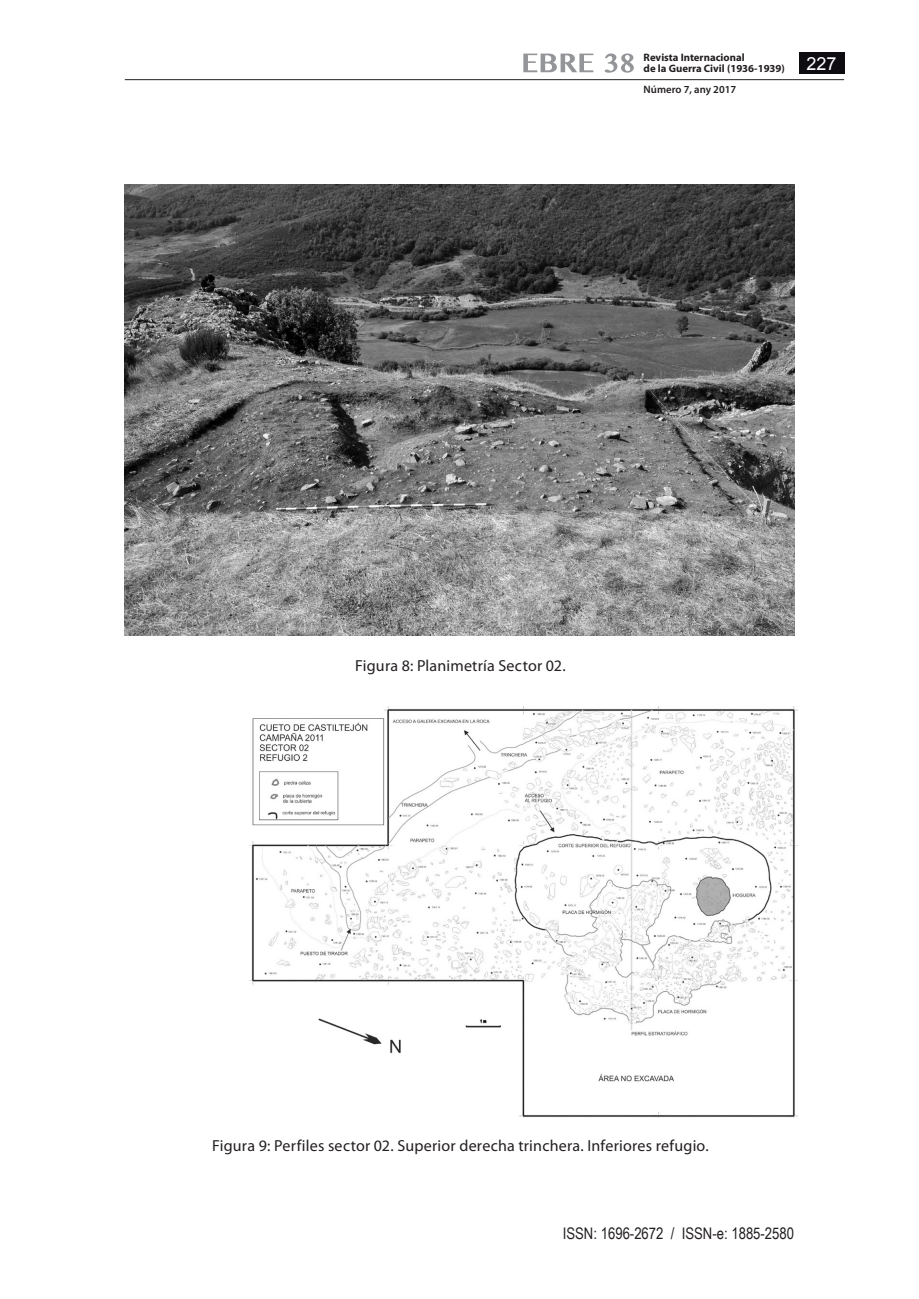
<style>
.page{position:relative;width:919px;height:1299px;background:#fff}
.page>*{position:absolute;margin:0;border:0;box-sizing:border-box;transform-origin:0 0}
.t1{font:18px "Arial";color:#fff}
.COS_DE_FIGURA_FOTOGR{font:16px "Myriad Pro";letter-spacing:.015em;color:#231f20}
.t2{font:16px "Arial Narrow";color:#231f20}
.t3{font:700 10.8px/10.8px "Myriad Pro";color:#231f20}
.t4{font:600 10.8px "Myriad Pro";color:#231f20}
</style>
<div class="page">
<div style="left:798px;top:52px;width:46px;height:22px;background:#0e0b11"></div>
<hr style="left:125px;top:79px;width:719px;height:1px;background:#231f20">
<svg style="left:523px;top:53px;width:110px;height:20px"></svg>
<img style="left:125px;top:184px;width:669px;height:451px">
<img style="left:249px;top:706px;width:548px;height:411px">
<p class="t3" style="left:643px;top:52px;width:143px">Revista Internacional<br>de la Guerra Civil (1936-1939)</p>
<p class="t4" style="left:643px;top:83px;width:94px">Número 7, any 2017</p>
<p class="t1" style="left:806px;top:52px;width:32px">227</p>
<p class="COS_DE_FIGURA_FOTOGR" style="left:355px;top:656px;width:212px">Figura 8: Planimetría Sector 02.</p>
<p class="COS_DE_FIGURA_FOTOGR" style="left:212px;top:1135px;width:498px">Figura 9: Perfiles sector 02. Superior derecha trinchera. Inferiores refugio.</p>
<p class="t2" style="left:562px;top:1221px;width:233px">ISSN: 1696-2672 / ISSN-e: 1885-2580</p>
</div>
